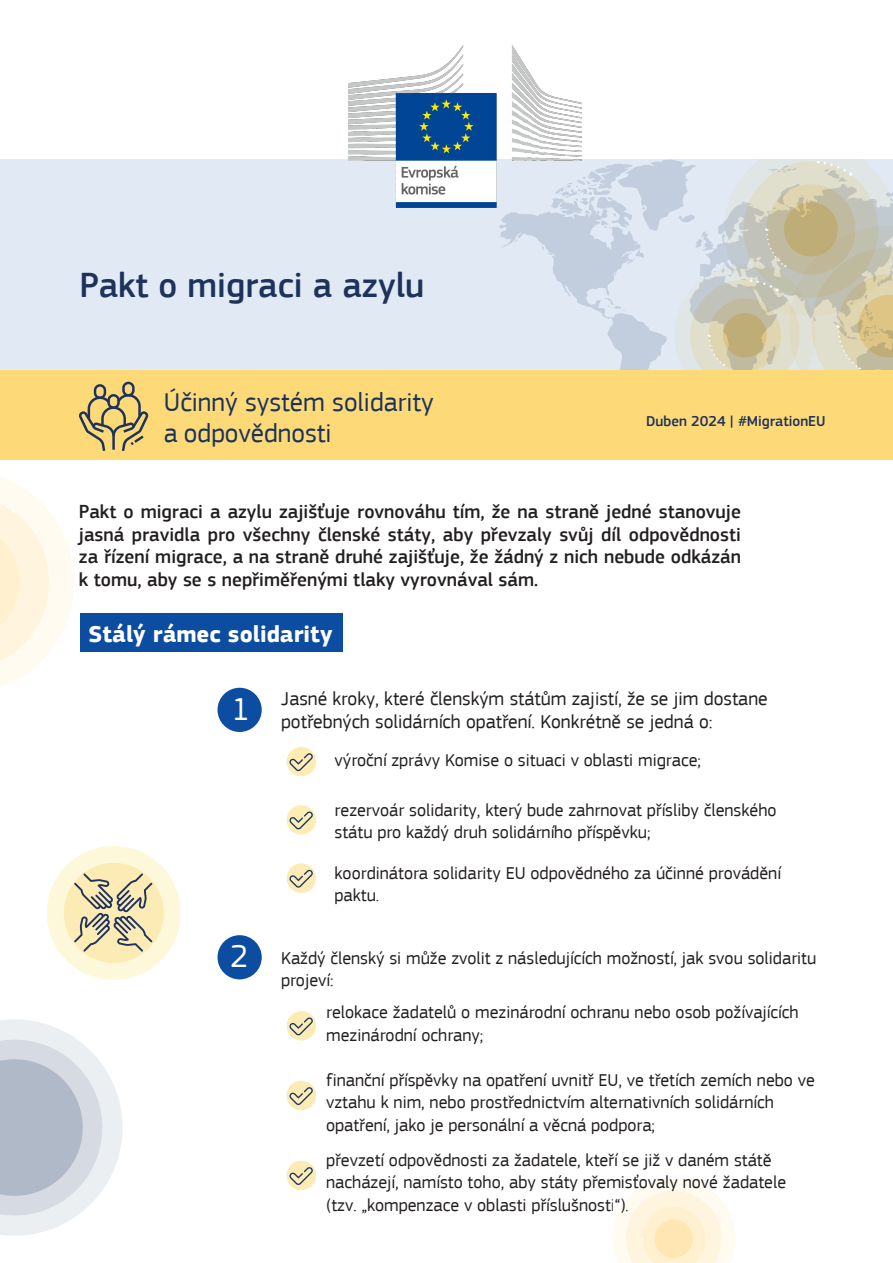
<style>
.page{position:relative;width:893px;height:1263px;background:#fff}
.page>*{position:absolute;margin:0;border:0;box-sizing:border-box;transform-origin:0 0}
.t1{font:500 36px "EC Square Sans Pro";color:#1e325c}
.Subsubtitle{font:33px "EC Square Sans Pro";color:#fff}
.t2{font:27px/30.5px "EC Square Sans Pro";color:#19325c}
.new_title{font:700 24px "EC Square Sans Pro";color:#fff}
.t3{font:500 19.5px/22.5px "EC Square Sans Pro";color:#231f20;text-align:justify}
.t4{font:19.5px/23.2px "EC Square Sans Pro";color:#231f20}
.t5{font:18px/22.4px "EC Square Sans Pro";color:#231f20}
.t6{font:500 15px "EC Square Sans Pro";color:#1e325c}
</style>
<div class="page">
<svg style="left:0;top:1019px;width:123px;height:217px"></svg>
<div style="left:217px;top:688px;width:45px;height:44px;background:#0d4da1;border-radius:50%"></div>
<div style="left:217px;top:935px;width:45px;height:44px;background:#0d4da1;border-radius:50%"></div>
<div style="left:287px;top:747px;width:29px;height:29px;background:#ffebb4;border-radius:50%"></div>
<svg style="left:289px;top:753px;width:24px;height:18px"></svg>
<div style="left:287px;top:1011px;width:29px;height:29px;background:#fcebb4;border-radius:50%"></div>
<svg style="left:289px;top:1017px;width:24px;height:18px"></svg>
<div style="left:287px;top:1081px;width:29px;height:29px;background:#fcebb4;border-radius:50%"></div>
<svg style="left:289px;top:1087px;width:24px;height:18px"></svg>
<div style="left:287px;top:1161px;width:29px;height:29px;background:#fcebb4;border-radius:50%"></div>
<svg style="left:289px;top:1167px;width:24px;height:18px"></svg>
<div style="left:287px;top:805px;width:29px;height:29px;background:#fcedb5;border-radius:50%"></div>
<svg style="left:289px;top:811px;width:24px;height:18px"></svg>
<div style="left:287px;top:863px;width:29px;height:30px;background:#fcebb4;border-radius:50%"></div>
<svg style="left:289px;top:870px;width:24px;height:18px"></svg>
<div style="left:80px;top:614px;width:262px;height:38px;background:#0d4da1"></div>
<svg style="left:0;top:476px;width:74px;height:211px"></svg>
<svg style="left:47px;top:846px;width:133px;height:133px"></svg>
<svg style="left:613px;top:1177px;width:122px;height:86px"></svg>
<div style="left:655px;top:1219px;width:38px;height:39px;background:#ffe6b2;border-radius:50%"></div>
<div style="left:0;top:159px;width:893px;height:211px;background:#e1eaf4"></div>
<svg style="left:499px;top:159px;width:209px;height:211px"></svg>
<svg style="left:674px;top:264px;width:141px;height:142px;fill:#e0e6e6"></svg>
<svg style="left:690px;top:280px;width:110px;height:111px"></svg>
<svg style="left:708px;top:159px;width:185px;height:211px"></svg>
<div style="left:784px;top:202px;width:54px;height:55px;background:#bfad78;border-radius:50%"></div>
<div style="left:0;top:370px;width:893px;height:90px;background:#fed977"></div>
<svg style="left:79px;top:382px;width:69px;height:69px"></svg>
<img style="left:349px;top:46px;width:232px;height:162px">
<p class="t1" style="left:79px;top:264px;width:347px">Pakt o migraci a azylu</p>
<p class="t2" style="left:164px;top:387px;width:271px">Účinný systém solidarity a odpovědnosti</p>
<p class="t6" style="left:646px;top:412px;width:181px">Duben 2024 | #MigrationEU</p>
<p class="t3" style="left:79px;top:501px;width:663px">Pakt o migraci a azylu zajišťuje rovnováhu tím, že na straně jedné stanovuje jasná pravidla pro všechny členské státy, aby převzaly svůj díl odpovědnosti za řízení migrace, a na straně druhé zajišťuje, že žádný z nich nebude odkázán k tomu, aby se s nepřiměřenými tlaky vyrovnával sám.</p>
<p class="new_title" style="left:88px;top:620px;width:246px">Stálý rámec solidarity</p>
<p class="Subsubtitle" style="left:231px;top:690px;width:20px">1</p>
<p class="Subsubtitle" style="left:230px;top:937px;width:20px">2</p>
<p class="t4" style="left:281px;top:687px;width:488px">Jasné kroky, které členským státům zajistí, že se jim dostane potřebných solidárních opatření. Konkrétně se jedná o:</p>
<p class="t5" style="left:335px;top:749px;width:368px">výroční zprávy Komise o situaci v oblasti migrace;</p>
<p class="t5" style="left:335px;top:798px;width:443px">rezervoár solidarity, který bude zahrnovat přísliby členského státu pro každý druh solidárního příspěvku;</p>
<p class="t5" style="left:335px;top:862px;width:448px">koordinátora solidarity EU odpovědného za účinné provádění paktu.</p>
<p class="t5" style="left:281px;top:947px;width:537px;line-height:21.6px">Každý členský si může zvolit z následujících možností, jak svou solidaritu projeví:</p>
<p class="t5" style="left:326px;top:1001px;width:474px">relokace žadatelů o mezinárodní ochranu nebo osob požívajících mezinárodní ochrany;</p>
<p class="t5" style="left:326px;top:1069px;width:490px">finanční příspěvky na opatření uvnitř EU, ve třetích zemích nebo ve vztahu k nim, nebo prostřednictvím alternativních solidárních opatření, jako je personální a věcná podpora;</p>
<p class="t5" style="left:326px;top:1149px;width:461px">převzetí odpovědnosti za žadatele, kteří se již v daném státě nacházejí, namísto toho, aby státy přemisťovaly nové žadatele (tzv. „kompenzace v oblasti příslušnosti“).</p>
</div>
